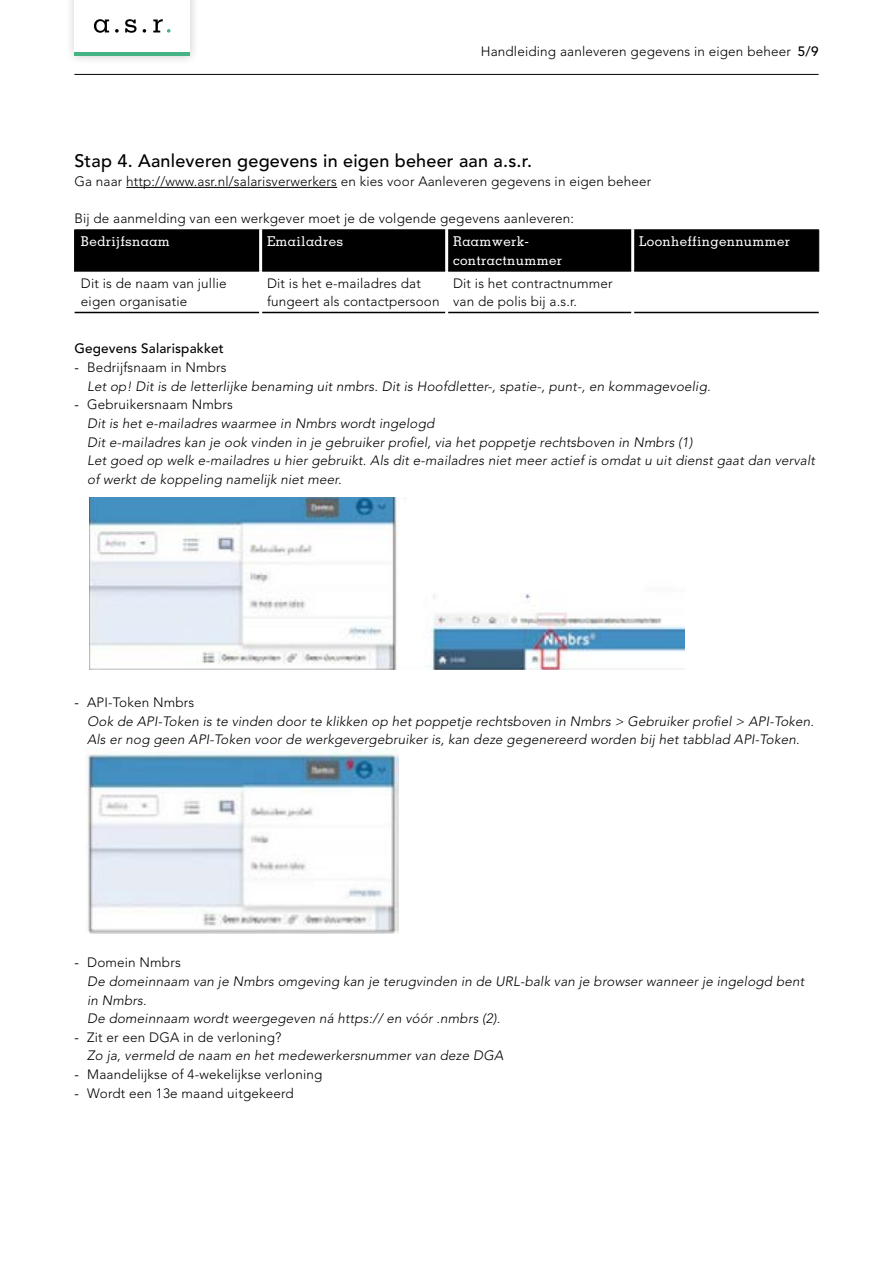
<style>
.page{position:relative;width:893px;height:1263px;background:#fff}
.page>*{position:absolute;margin:0;border:0;box-sizing:border-box;transform-origin:0 0}
.t1{font:500 18px "Avenir LT Std";letter-spacing:.01em;color:#000}
.t2{font:italic 300 13.5px/18.6px "Avenir LT Std";letter-spacing:.01em;color:#000}
.t3{font:300 13.5px/18.6px "Avenir LT Std";letter-spacing:.01em;color:#000}
.t4{font:500 13.5px/18.6px "Memphis LT Std";letter-spacing:.025em;color:#fff}
.t5{font:500 13.5px "Avenir LT Std";letter-spacing:.01em;color:#000}
.s1{font-weight:500}
.s2{font-weight:400;font-style:normal}
.s3{font-style:normal}
.s4{font-weight:400}
</style>
<div class="page">
<hr style="left:126px;top:187px;width:211px;height:1px;background:#000">
<div style="left:75px;top:231px;width:743px;height:39px;background:#000"></div>
<hr style="left:75px;top:230px;width:184px;height:1px;background:#000">
<hr style="left:74px;top:230px;width:1px;height:42px;background:#000">
<hr style="left:262px;top:230px;width:183px;height:1px;background:#000">
<hr style="left:448px;top:230px;width:183px;height:1px;background:#000">
<hr style="left:634px;top:230px;width:185px;height:1px;background:#000">
<hr style="left:818px;top:230px;width:1px;height:42px;background:#000">
<hr style="left:259px;top:230px;width:3px;height:41px;background:#fff">
<hr style="left:445px;top:230px;width:3px;height:41px;background:#fff">
<hr style="left:631px;top:230px;width:3px;height:41px;background:#fff">
<hr style="left:75px;top:270px;width:184px;height:2px;background:#000">
<hr style="left:262px;top:270px;width:183px;height:2px;background:#000">
<hr style="left:448px;top:270px;width:183px;height:2px;background:#000">
<hr style="left:634px;top:270px;width:185px;height:2px;background:#000">
<hr style="left:75px;top:312px;width:184px;height:1px;background:#000">
<hr style="left:262px;top:312px;width:183px;height:1px;background:#000">
<hr style="left:448px;top:312px;width:183px;height:1px;background:#000">
<hr style="left:634px;top:312px;width:185px;height:1px;background:#000">
<img style="left:89px;top:498px;width:595px;height:172px">
<img style="left:85px;top:747px;width:313px;height:186px">
<hr style="left:74px;top:74px;width:745px;height:1px;background:#000">
<div style="left:64px;top:0;width:135px;height:65px;background:#000;opacity:.2"></div>
<div style="left:74px;top:0;width:116px;height:56px;background:#fff"></div>
<svg style="left:143px;top:29px;width:3px;height:4px"></svg>
<svg style="left:153px;top:19px;width:17px;height:14px"></svg>
<svg style="left:115px;top:29px;width:4px;height:4px"></svg>
<svg style="left:94px;top:19px;width:15px;height:14px"></svg>
<svg style="left:125px;top:19px;width:12px;height:14px"></svg>
<hr style="left:74px;top:52px;width:116px;height:4px;background:#45b385">
<p class="t3" style="left:481px;top:42px;width:339px">Handleiding aanleveren gegevens in eigen beheer <span class="s1">5/9</span></p>
<h1 class="t1" style="left:74px;top:151px;width:459px">Stap 4. Aanleveren gegevens in eigen beheer aan a.s.r.</h1>
<p class="t3" style="left:74px;top:172px;width:579px">Ga naar http://www.asr.nl/salarisverwerkers en kies voor Aanleveren gegevens in eigen beheer</p>
<p class="t3" style="left:74px;top:209px;width:501px">Bij de aanmelding van een werkgever moet je de volgende gegevens aanleveren:</p>
<p class="t4" style="left:81px;top:232px;width:90px">Bedrijfsnaam</p>
<p class="t4" style="left:267px;top:232px;width:78px">Emailadres</p>
<p class="t4" style="left:453px;top:232px;width:111px">Raamwerk&shy;contractnummer</p>
<p class="t4" style="left:639px;top:232px;width:153px">Loonheffingennummer</p>
<p class="t3" style="left:81px;top:274px;width:147px">Dit is de naam van jullie eigen organisatie</p>
<p class="t3" style="left:267px;top:274px;width:174px">Dit is het e-mailadres dat fungeert als contactpersoon</p>
<p class="t3" style="left:453px;top:274px;width:161px">Dit is het contractnummer van de polis bij a.s.r.</p>
<p class="t5" style="left:74px;top:341px;width:151px">Gegevens Salarispakket</p>
<p class="t2" style="left:87px;top:358px;width:625px;text-indent:-13px"><span class="s2">-</span> <span class="s3">Bedrijfsnaam in Nmbrs<br></span>Let op! Dit is de letterlijke benaming uit nmbrs. Dit is Hoofdletter-, spatie-, punt-, en kommagevoelig.</p>
<p class="t2" style="left:87px;top:396px;width:729px;text-indent:-13px"><span class="s2">-</span> <span class="s3">Gebruikersnaam Nmbrs<br></span>Dit is het e-mailadres waarmee in Nmbrs wordt ingelogd<br>Dit e-mailadres kan je ook vinden in je gebruiker profiel, via het poppetje rechtsboven in Nmbrs (1)<br>Let goed op welk e-mailadres u hier gebruikt. Als dit e-mailadres niet meer actief is omdat u uit dienst gaat dan vervalt of werkt de koppeling namelijk niet meer.</p>
<p class="t2" style="left:87px;top:693px;width:728px;text-indent:-13px"><span class="s2">-</span> <span class="s3">API-Token Nmbrs<br></span>Ook de API-Token is te vinden door te klikken op het poppetje rechtsboven in Nmbrs &gt; Gebruiker profiel &gt; API-Token.<br>Als er nog geen API-Token voor de werkgevergebruiker is, kan deze gegenereerd worden bij het tabblad API-Token.</p>
<p class="t2" style="left:87px;top:954px;width:719px;text-indent:-13px"><span class="s2">-</span> <span class="s3">Domein Nmbrs<br></span>De domeinnaam van je Nmbrs omgeving kan je terugvinden in de URL-balk van je browser wanneer je ingelogd bent in Nmbrs.<br>De domeinnaam wordt weergegeven ná https:// en vóór .nmbrs (2).</p>
<p class="t2" style="left:87px;top:1028px;width:418px;text-indent:-13px"><span class="s2">-</span> <span class="s3">Zit er een DGA in de verloning?<br></span>Zo ja, vermeld de naam en het medewerkersnummer van deze DGA</p>
<p class="t3" style="left:74px;top:1065px;width:250px"><span class="s4">-</span> Maandelijkse of 4-wekelijkse verloning</p>
<p class="t3" style="left:74px;top:1084px;width:221px"><span class="s4">-</span> Wordt een 13e maand uitgekeerd</p>
</div>
